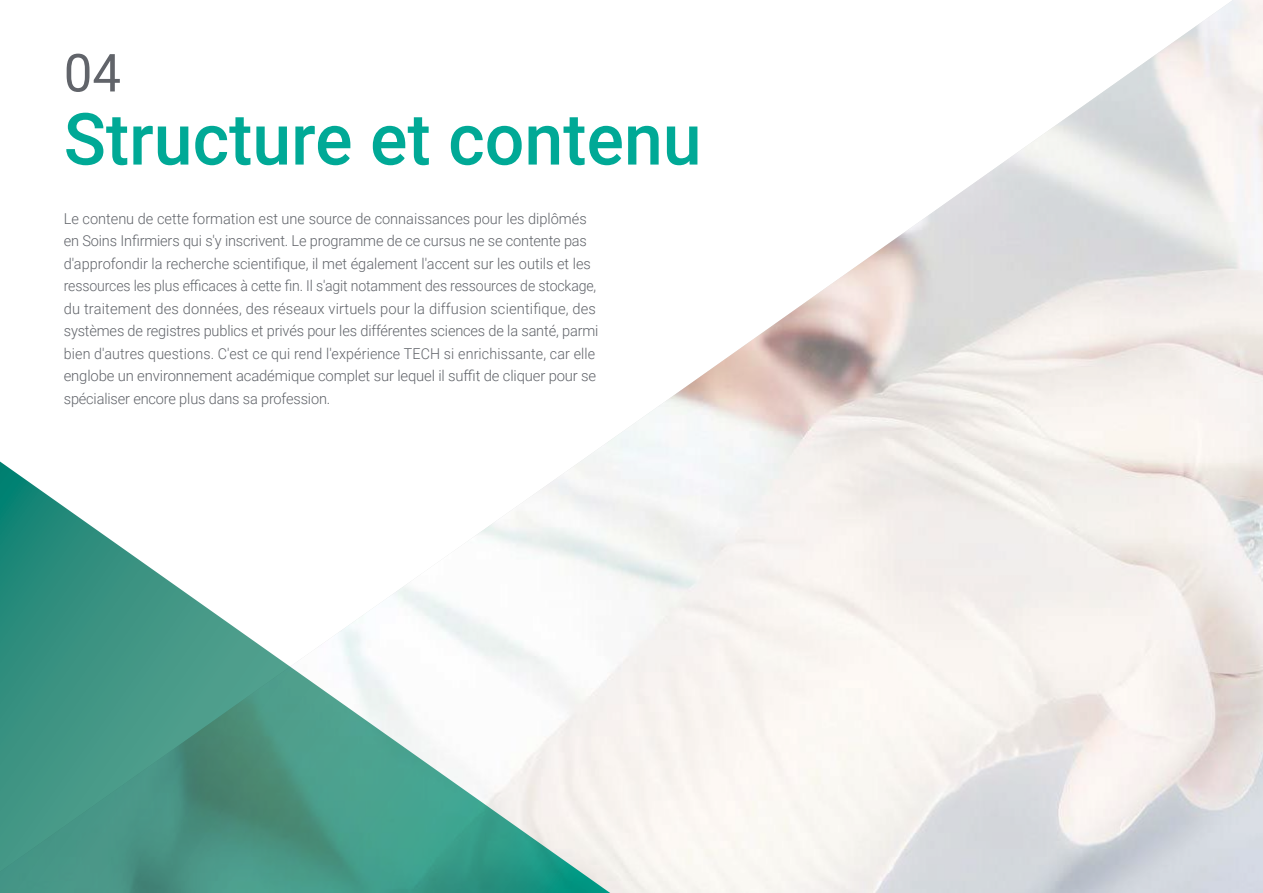
<style>
.page{position:relative;width:1263px;height:893px;background:#fff}
.page>*{position:absolute;margin:0;border:0;box-sizing:border-box;transform-origin:0 0}
.t1{font:500 72px "Roboto";color:#00a996}
.t2{font:52.5px "Roboto";color:#61646a}
.t3{font:300 15px/22.5px "Roboto";letter-spacing:-.01em;color:#61646a}
</style>
<div class="page">
<svg style="left:0;top:446px;width:640px;height:447px"></svg>
<h2 class="t2" style="left:64px;top:36px;width:59px">04</h2>
<h1 class="t1" style="left:64px;top:89px;width:639px">Structure et contenu</h1>
<p class="t3" style="left:64px;top:207px;width:536px">Le contenu de cette formation est une source de connaissances pour les diplômés en Soins Infirmiers qui s'y inscrivent. Le programme de ce cursus ne se contente pas d'approfondir la recherche scientifique, il met également l'accent sur les outils et les ressources les plus efficaces à cette fin. Il s'agit notamment des ressources de stockage, du traitement des données, des réseaux virtuels pour la diffusion scientifique, des systèmes de registres publics et privés pour les différentes sciences de la santé, parmi bien d'autres questions. C'est ce qui rend l'expérience TECH si enrichissante, car elle englobe un environnement académique complet sur lequel il suffit de cliquer pour se spécialiser encore plus dans sa profession.</p>
</div>
